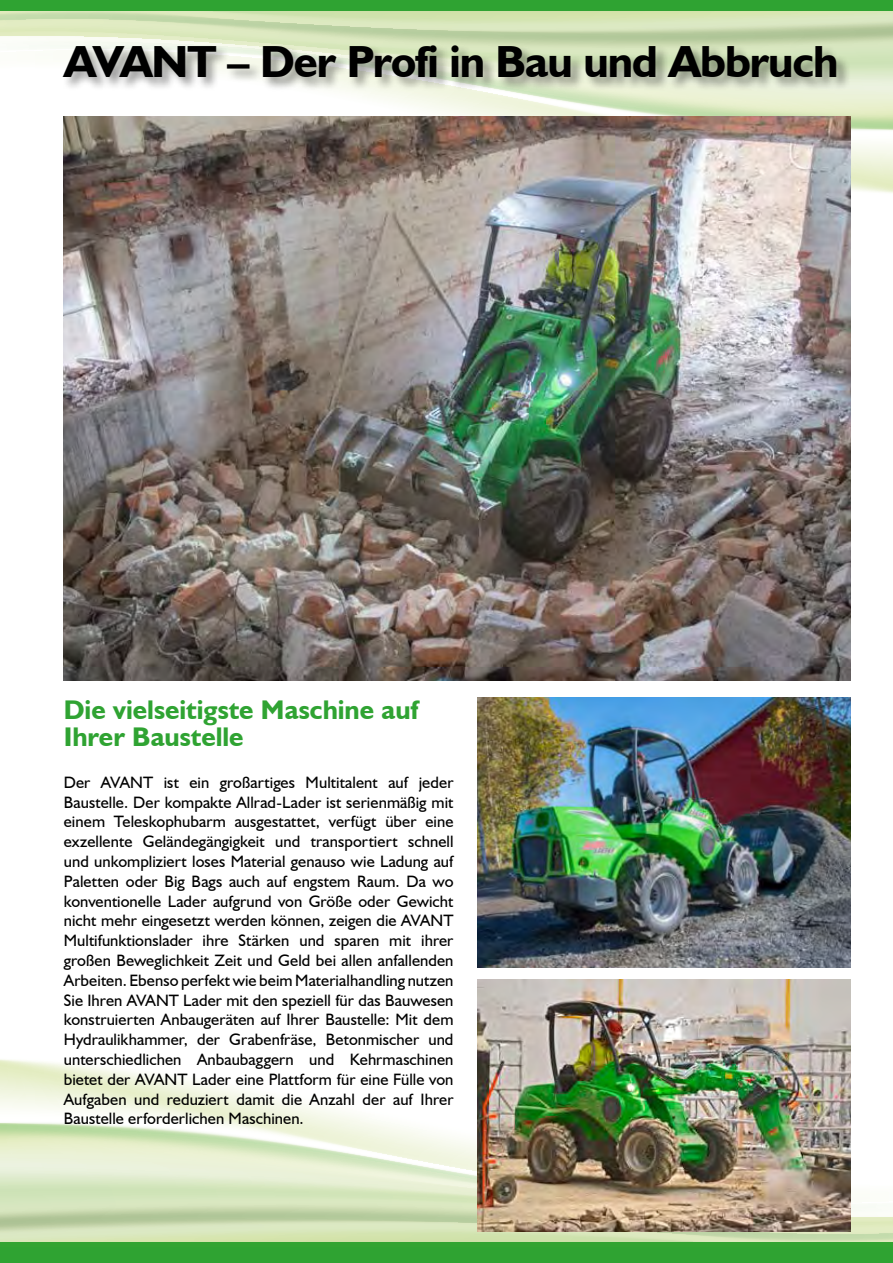
<style>
.page{position:relative;width:893px;height:1263px;background:#fff}
.page>*{position:absolute;margin:0;border:0;box-sizing:border-box;transform-origin:0 0}
.t1{font:700 45px "Humanist 521 BT";letter-spacing:-.02em;color:#000}
.t2{font:700 27px/27px "Humanist 521 BT";color:#2fa332}
.t3{font:16.5px/19.8px "Humanist 521 BT";letter-spacing:.005em;color:#000;text-align:justify}
</style>
<div class="page">
<svg style="left:0;top:1054px;width:893px;height:189px"></svg>
<div style="left:0;top:1243px;width:893px;height:10px;background:#32a431"></div>
<div style="left:0;top:1247px;width:893px;height:16px;background:#2fa332"></div>
<svg style="left:0;top:11px;width:893px;height:188px"></svg>
<div style="left:0;top:0;width:893px;height:11px;background:#2fa332"></div>
<div style="left:62px;top:44px;width:789px;height:47px;background:#000;opacity:.4"></div>
<img style="left:478px;top:979px;width:372px;height:252px">
<img style="left:64px;top:116px;width:786px;height:564px">
<img style="left:478px;top:697px;width:372px;height:270px">
<h1 class="t1" style="left:64px;top:33px;width:776px">AVANT – Der Profi in Bau und Abbruch</h1>
<h2 class="t2" style="left:64px;top:696px;width:356px">Die vielseitigste Maschine auf<br>Ihrer Baustelle</h2>
<p class="t3" style="left:64px;top:772px;width:391px">Der AVANT ist ein großartiges Multitalent auf jeder Baustelle. Der kompakte Allrad-Lader ist serienmäßig mit einem Teleskophubarm ausgestattet, verfügt über eine exzellente Geländegängigkeit und transportiert schnell und unkompliziert loses Material genauso wie Ladung auf Paletten oder Big Bags auch auf engstem Raum. Da wo konventionelle Lader aufgrund von Größe oder Gewicht nicht mehr eingesetzt werden können, zeigen die AVANT Multifunktionslader ihre Stärken und sparen mit ihrer großen Beweglichkeit Zeit und Geld bei allen anfallenden Arbeiten. Ebenso perfekt wie beim Materialhandling nutzen Sie Ihren AVANT Lader mit den speziell für das Bauwesen konstruierten Anbaugeräten auf Ihrer Baustelle: Mit dem Hydraulikhammer, der Grabenfräse, Betonmischer und unterschiedlichen Anbaubaggern und Kehrmaschinen bietet der AVANT Lader eine Plattform für eine Fülle von Aufgaben und reduziert damit die Anzahl der auf Ihrer Baustelle erforderlichen Maschinen.</p>
</div>
